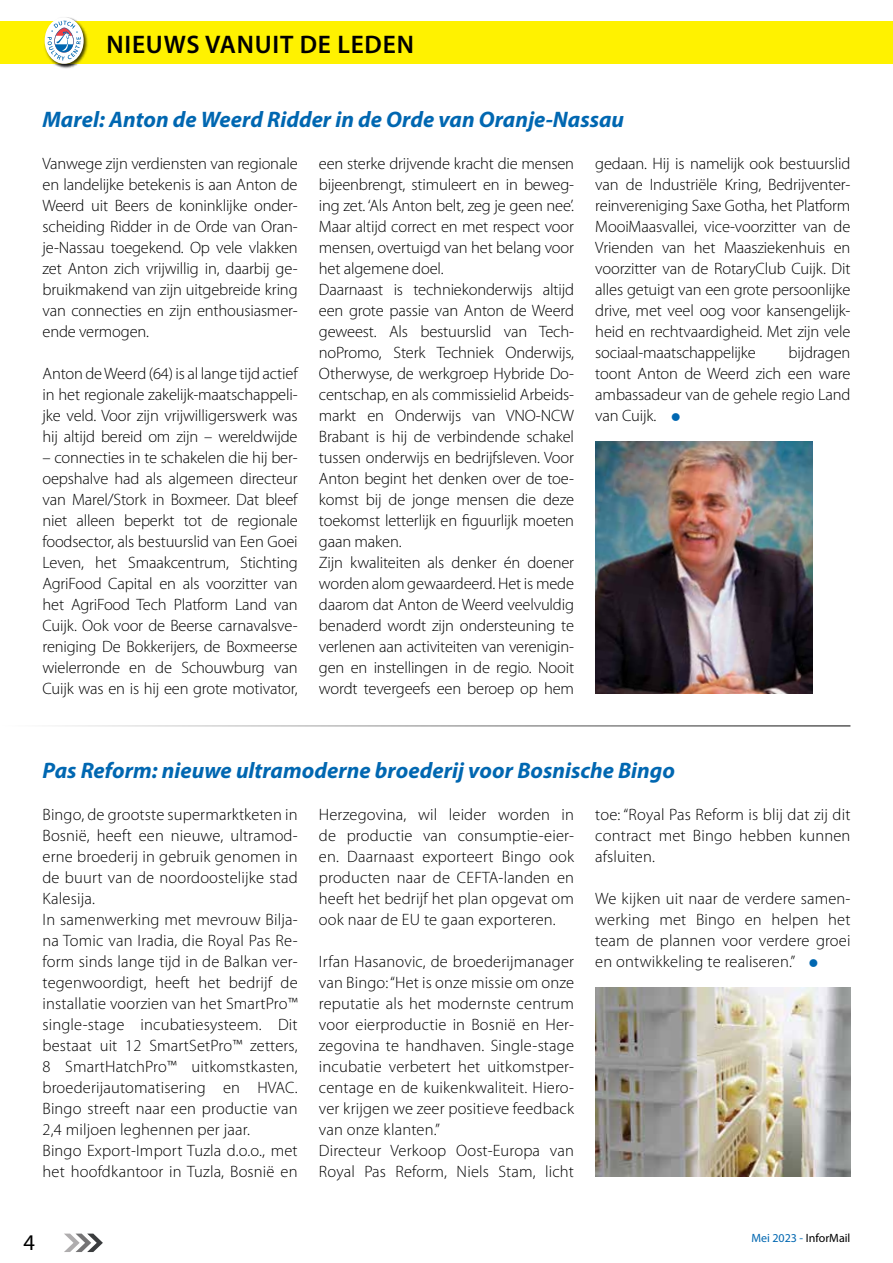
<style>
.page{position:relative;width:893px;height:1263px;background:#fff}
.page>*{position:absolute;margin:0;border:0;box-sizing:border-box;transform-origin:0 0}
.t1{font:600 25.5px "Myriad Pro";letter-spacing:.03em;color:#000}
.t2{font:italic 700 22.5px "Myriad Pro";color:#0067b1}
.t3{font:22.5px "Myriad Pro";color:#000}
.t4{font:300 16.5px/21px "Myriad Pro";color:#000;text-align:justify}
.t5{font:12px "Myriad Pro";color:#000}
.s1{color:#0067b1}
</style>
<div class="page">
<svg style="left:64px;top:1233px;width:39px;height:19px"></svg>
<img style="left:54px;top:17px;width:24px;height:52px">
<div style="left:0;top:21px;width:893px;height:43px;background:#fff200"></div>
<svg style="left:45px;top:17px;width:39px;height:47px"></svg>
<svg style="left:48px;top:21px;width:33px;height:40px"></svg>
<hr style="left:1px;top:725px;width:849px;height:1px;background:#000">
<img style="left:595px;top:442px;width:217px;height:252px">
<img style="left:595px;top:988px;width:255px;height:189px">
<h1 class="t1" style="left:107px;top:30px;width:309px">NI EUWS VANUIT DE LEDEN</h1>
<h2 class="t2" style="left:43px;top:107px;width:583px">Marel: Anton de Weerd Ridder in de Orde van Oranje-Nassau</h2>
<p class="t4" style="left:43px;top:153px;width:257px">Vanwege zijn verdiensten van regionale en landelijke betekenis is aan Anton de Weerd uit Beers de koninklijke onder&shy;scheiding Ridder in de Orde van Oran&shy;je-Nassau toegekend. Op vele vlakken zet Anton zich vrijwillig in, daarbij ge&shy;bruikmakend van zijn uitgebreide kring van connecties en zijn enthousiasmer&shy;ende vermogen.</p>
<p class="t4" style="left:43px;top:363px;width:257px">Anton de Weerd (64) is al lange tijd actief in het regionale zakelijk-maatschappeli&shy;jke veld. Voor zijn vrijwilligerswerk was hij altijd bereid om zijn – wereldwijde</p>
<p class="t4" style="left:43px;top:447px;width:257px">– connecties in te schakelen die hij ber&shy;oepshalve had als algemeen directeur van Marel/Stork in Boxmeer. Dat bleef niet alleen beperkt tot de regionale foodsector, als bestuurslid van Een Goei Leven, het Smaakcentrum, Stichting AgriFood Capital en als voorzitter van het AgriFood Tech Platform Land van Cuijk. Ook voor de Beerse carnavalsve&shy;reniging De Bokkerijers, de Boxmeerse wielerronde en de Schouwburg van Cuijk was en is hij een grote motivator,</p>
<p class="t4" style="left:319px;top:153px;width:257px;text-align:left">een sterke drijvende kracht die mensen bijeenbrengt, stimuleert en in beweg&shy;ing zet. ‘Als Anton belt, zeg je geen nee’.<br>Maar altijd correct en met respect voor mensen, overtuigd van het belang voor het algemene doel.<br>Daarnaast is techniekonderwijs altijd een grote passie van Anton de Weerd geweest. Als bestuurslid van Tech&shy;noPromo, Sterk Techniek Onderwijs, Otherwyse, de werkgroep Hybride Do&shy;centschap, en als commissielid Arbeids&shy;markt en Onderwijs van VNO-NCW Brabant is hij de verbindende schakel tussen onderwijs en bedrijfsleven. Voor Anton begint het denken over de toe&shy;komst bij de jonge mensen die deze toekomst letterlijk en figuurlijk moeten gaan maken.<br>Zijn kwaliteiten als denker én doener worden alom gewaardeerd. Het is mede daarom dat Anton de Weerd veelvuldig benaderd wordt zijn ondersteuning te verlenen aan activiteiten van verenigin&shy;gen en instellingen in de regio. Nooit wordt tevergeefs een beroep op hem</p>
<p class="t4" style="left:595px;top:153px;width:257px">gedaan. Hij is namelijk ook bestuurslid van de Industriële Kring, Bedrijventer&shy;reinvereniging Saxe Gotha, het Platform MooiMaasvallei, vice-voorzitter van de Vrienden van het Maasziekenhuis en voorzitter van de RotaryClub Cuijk. Dit alles getuigt van een grote persoonlijke drive, met veel oog voor kansengelijk&shy;heid en rechtvaardigheid. Met zijn vele sociaal-maatschappelijke</p>
<p class="t4" style="left:595px;top:342px;width:257px;text-indent:193px">bijdragen toont Anton de Weerd zich een ware ambassadeur van de gehele regio Land van Cuijk. <span class="s1">●</span></p>
<h2 class="t2" style="left:43px;top:758px;width:634px">Pas Reform: nieuwe ultramoderne broederij voor Bosnische Bingo</h2>
<p class="t4" style="left:43px;top:804px;width:257px;text-align:left">Bingo, de grootste supermarktketen in Bosnië, heeft een nieuwe, ultramod&shy;erne broederij in gebruik genomen in de buurt van de noordoostelijke stad Kalesija.<br>In samenwerking met mevrouw Bilja&shy;na Tomic van Iradia, die Royal Pas Re&shy;form sinds lange tijd in de Balkan ver&shy;tegenwoordigt, heeft het bedrijf de installatie voorzien van het SmartPro™ single-stage incubatiesysteem. Dit bestaat uit 12 SmartSetPro™ zetters, 8 SmartHatchPro™ uitkomstkasten, broederijautomatisering en HVAC.<br>Bingo streeft naar een productie van 2,4 miljoen leghennen per jaar.<br>Bingo Export-Import Tuzla d.o.o., met het hoofdkantoor in Tuzla, Bosnië en</p>
<p class="t4" style="left:319px;top:804px;width:257px">Herzegovina, wil leider worden in de productie van consumptie-eier&shy;en. Daarnaast exporteert Bingo ook producten naar de CEFTA-landen en heeft het bedrijf het plan opgevat om ook naar de EU te gaan exporteren.</p>
<p class="t4" style="left:319px;top:951px;width:257px;text-align:left">Irfan Hasanovic, de broederijmanager van Bingo: “Het is onze missie om onze reputatie als het modernste centrum voor eierproductie in Bosnië en Her&shy;zegovina te handhaven. Single-stage incubatie verbetert het uitkomstper&shy;centage en de kuikenkwaliteit. Hiero&shy;ver krijgen we zeer positieve feedback van onze klanten.”<br>Directeur Verkoop Oost-Europa van Royal Pas Reform, Niels Stam, licht</p>
<p class="t4" style="left:595px;top:804px;width:257px">toe: “Royal Pas Reform is blij dat zij dit contract met Bingo hebben kunnen afsluiten.</p>
<p class="t4" style="left:595px;top:888px;width:257px">We kijken uit naar de verdere samen&shy;werking met Bingo en helpen het team de plannen voor verdere groei en ontwikkeling te realiseren.” <span class="s1">●</span></p>
<h2 class="t3" style="left:24px;top:1230px;width:13px">4</h2>
<p class="t5" style="left:751px;top:1232px;width:101px"><span class="s1">Mei 2023 -</span> InforMail</p>
</div>
